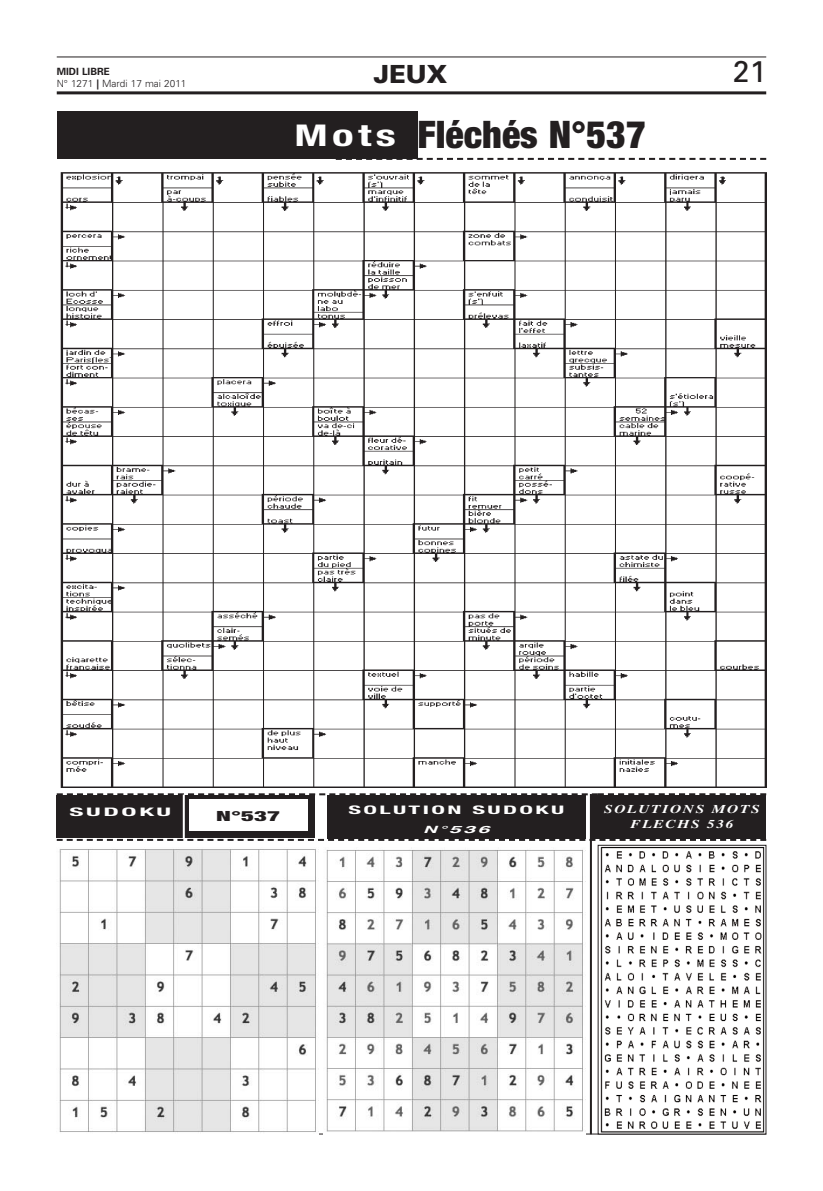
<style>
.page{position:relative;width:823px;height:1191px;background:#fff}
.page>*{position:absolute;margin:0;border:0;box-sizing:border-box;transform-origin:0 0}
.t1{font:900 condensed 38px "Helvetica Neue";color:#231f20}
.t2{font:30px "Univers";color:#231f20}
.t3{font:900 25px "Univers";color:#231f20}
.t4{font:900 condensed 14px "Helvetica Neue";color:#231f20;scale:1.78 1}
.t5{font:italic 700 12px/15px "Times";letter-spacing:.1em;color:#fff;text-align:center;scale:1.3 1}
.t6{font:700 condensed 11.8px "Helvetica Neue";letter-spacing:.095em;color:#fff;scale:2.07 1}
.t7{font:700 condensed 11.8px "Helvetica Neue";letter-spacing:.095em;color:#fff;scale:2.3 1}
.t8{font:300 10px/12.2px "Univers";color:#231f20}
.t9{font:italic 700 10px "Helvetica";color:#fff;scale:1.91 1}
.s1{font-weight:700}
.s2{font-weight:900}
.s3{font-weight:700;font-size:30px;color:#fff}
</style>
<div class="page">
<hr style="left:57px;top:1133px;width:708px;height:1px;background:#231f20">
<hr style="left:57px;top:57px;width:708px;height:1px;background:#231f20">
<hr style="left:57px;top:91px;width:708px;height:3px;background:#231f20">
<div style="left:57px;top:795px;width:258px;height:43px;background:#231f20"></div>
<svg style="left:57px;top:839px;width:708px;height:2px"></svg>
<div style="left:57px;top:111px;width:360px;height:48px;background:#231f20"></div>
<svg style="left:335px;top:158px;width:430px;height:2px"></svg>
<img style="left:57px;top:849px;width:261px;height:285px">
<img style="left:323px;top:849px;width:262px;height:285px">
<div style="left:189px;top:799px;width:118px;height:32px;background:#fff"></div>
<div style="left:590px;top:795px;width:175px;height:43px;background:#231f20"></div>
<div style="left:327px;top:795px;width:258px;height:44px;background:#231f20"></div>
<svg style="left:57px;top:793px;width:708px;height:2px"></svg>
<img style="left:60px;top:172px;width:705px;height:615px">
<img style="left:600px;top:847px;width:163px;height:285px">
<div style="left:597px;top:845px;width:168px;height:289px;border:1px solid #231f20"></div>
<hr style="left:589px;top:794px;width:2px;height:340px;background:#231f20">
<hr style="left:183px;top:794px;width:2px;height:45px;background:#fff">
<p class="t8" style="left:57px;top:66px;width:131px"><span class="s1">MIDI LIBRE<br></span>N° 1271 <span class="s2">|</span> Mardi 17 mai 2011</p>
<h3 class="t3" style="left:373px;top:65px;width:75px">JEUX</h3>
<h2 class="t2" style="left:732px;top:61px;width:35px">21</h2>
<h1 class="t1" style="left:294px;top:111px;width:352px"><span class="s3">Mots</span> Fléchés N°537</h1>
<p class="t7" style="left:69px;top:805px;width:46px">SUDOKU</p>
<h3 class="t4" style="left:216px;top:807px;width:37px">N°537</h3>
<p class="t5" style="left:604px;top:802px;width:121px">SOLUTIONS MOTS<br>FLECHS 536</p>
<p class="t6" style="left:348px;top:803px;width:106px">SOLUTION SUDOKU</p>
<p class="t9" style="left:423px;top:825px;width:36px">N°536</p>
</div>
